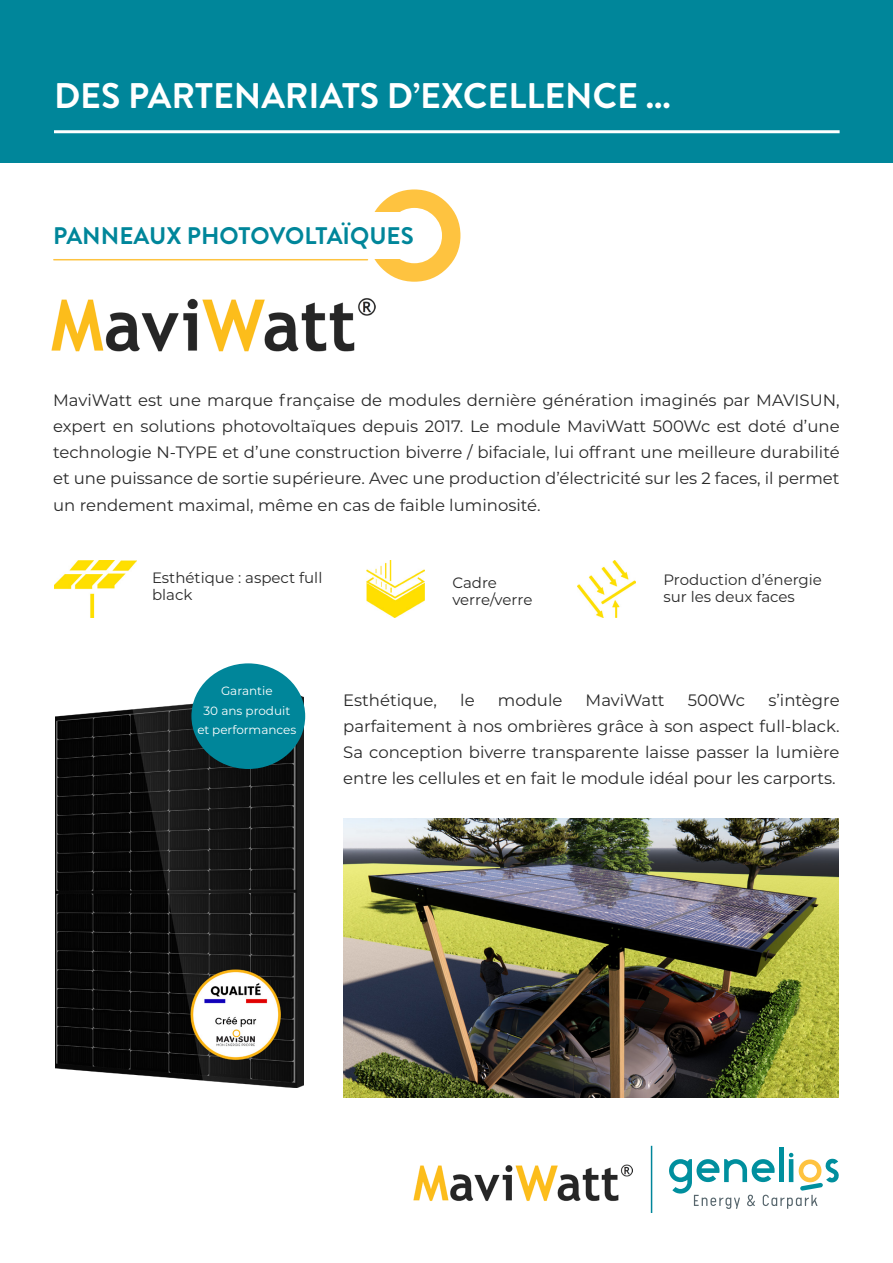
<style>
.page{position:relative;width:893px;height:1263px;background:#fff}
.page>*{position:absolute;margin:0;border:0;box-sizing:border-box;transform-origin:0 0}
.t1{font:700 35.55px "Brandon Grotesque";color:#fff}
.t2{font:700 24px "Brandon Grotesque";color:#00869a}
.t3{font:16.5px/26.1px "Montserrat";color:#292929;text-align:justify}
.t4{font:15px/17.1px "Montserrat";color:#292929}
.t5{font:12px/19.5px "Montserrat";color:#fff;text-align:center}
</style>
<div class="page">
<div style="left:0;top:0;width:893px;height:162px;background:#00869a"></div>
<hr style="left:54px;top:130px;width:786px;height:3px;background:#fff">
<svg style="left:368px;top:189px;width:92px;height:93px"></svg>
<div style="left:53px;top:212px;width:366px;height:47px;background:#fff"></div>
<hr style="left:54px;top:259px;width:313px;height:1px;background:#fec340">
<img style="left:51px;top:298px;width:324px;height:54px">
<img style="left:55px;top:695px;width:248px;height:392px">
<img style="left:343px;top:819px;width:496px;height:278px">
<div style="left:779px;top:1148px;width:5px;height:34px;background:#008f9e"></div>
<svg style="left:669px;top:1153px;width:170px;height:56px"></svg>
<img style="left:54px;top:561px;width:82px;height:56px">
<img style="left:366px;top:561px;width:59px;height:56px">
<img style="left:578px;top:561px;width:57px;height:56px">
<img style="left:414px;top:1164px;width:218px;height:37px">
<hr style="left:651px;top:1146px;width:1px;height:67px;background:#00869a">
<div style="left:191px;top:663px;width:114px;height:106px;background:#00869a;border-radius:50%"></div>
<p class="t1" style="left:54px;top:71px;width:618px">DES PARTENARIATS D’EXCELLENCE ...</p>
<p class="t2" style="left:53px;top:219px;width:362px">PANNEAUX PHOTOVOLTAÏQUES</p>
<p class="t3" style="left:53px;top:387px;width:788px">MaviWatt est une marque française de modules dernière génération imaginés par MAVISUN, expert en solutions photovoltaïques depuis 2017. Le module MaviWatt 500Wc est doté d’une technologie N-TYPE et d’une construction biverre / bifaciale, lui offrant une meilleure durabilité et une puissance de sortie supérieure. Avec une production d’électricité sur les 2 faces, il permet un rendement maximal, même en cas de faible luminosité.</p>
<p class="t4" style="left:152px;top:569px;width:172px">Esthétique : aspect full black</p>
<p class="t4" style="left:452px;top:573px;width:46px">Cadre</p>
<p class="t4" style="left:452px;top:590px;width:82px">verre/verre</p>
<p class="t4" style="left:663px;top:570px;width:160px">Production d’énergie</p>
<p class="t4" style="left:663px;top:588px;width:133px">sur les deux faces</p>
<p class="t5" style="left:221px;top:681px;width:53px">Garantie</p>
<p class="t5" style="left:197px;top:700px;width:101px">30 ans produit et performances</p>
<p class="t3" style="left:343px;top:687px;width:498px;text-indent:425px">s’intègre parfaitement à nos ombrières grâce à son aspect full-black.<br>Sa conception biverre transparente laisse passer la lumière entre les cellules et en fait le module idéal pour les carports.</p>
<p class="t3" style="left:343px;top:687px;width:95px">Esthétique,</p>
<p class="t3" style="left:460px;top:687px;width:16px">le</p>
<p class="t3" style="left:498px;top:687px;width:66px">module</p>
<p class="t3" style="left:586px;top:687px;width:80px">MaviWatt</p>
<p class="t3" style="left:688px;top:687px;width:59px">500Wc</p>
</div>
